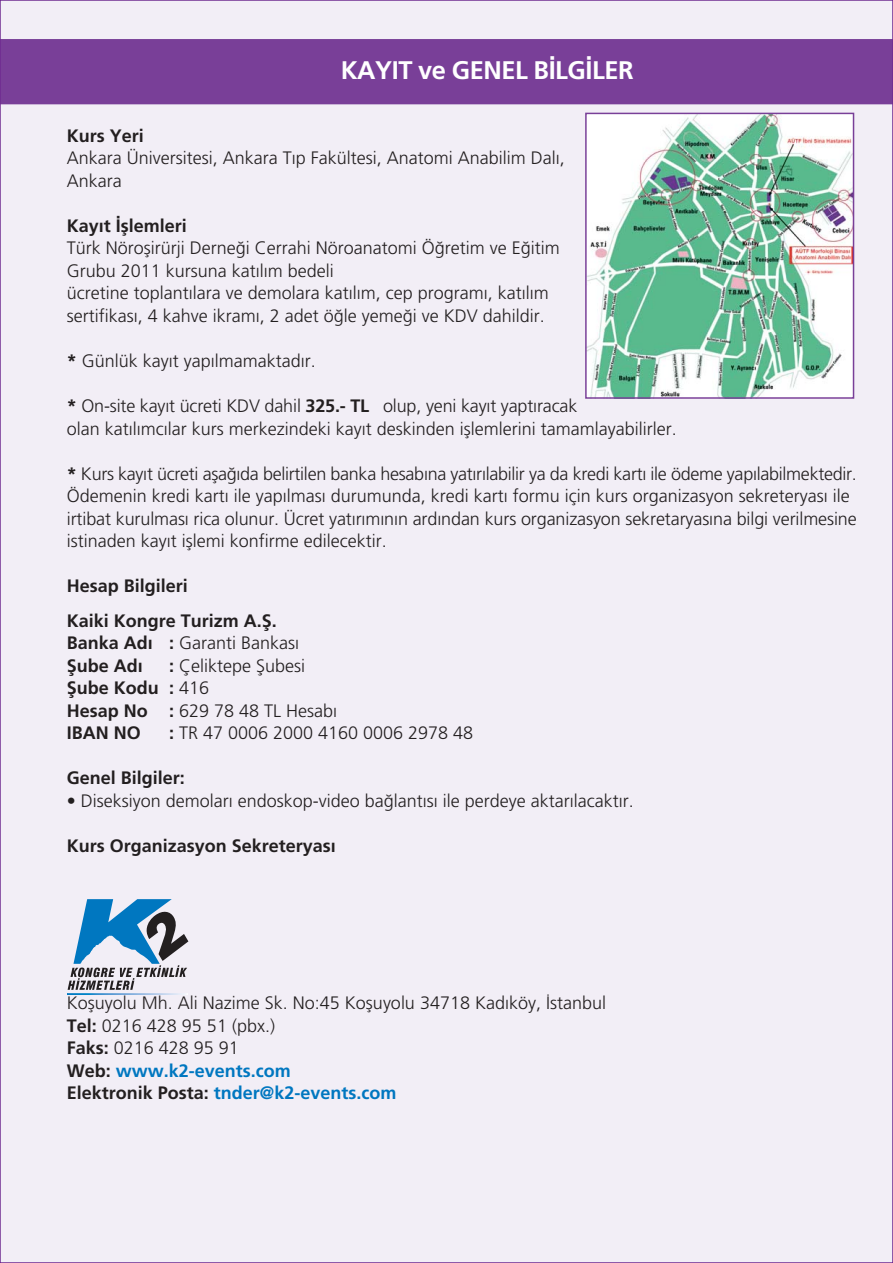
<style>
.page{position:relative;width:893px;height:1263px;background:#f2eef6}
.page>*{position:absolute;margin:0;border:0;box-sizing:border-box;transform-origin:0 0}
.t1{font:25.5px "Frutiger T Bold";letter-spacing:-.02em;color:#fff}
.t2{font:18px/22.5px "Frutiger T Light";color:#231f20}
.t3{font:18px/34.5px "Frutiger T Bold";color:#231f20}
.t4{font:18px/22.5px "Frutiger T Bold";color:#0077c0}
.s1{font-family:"Frutiger T Bold"}
.s2{font-family:"Frutiger T Light"}
.s3{color:#231f20}
</style>
<div class="page">
<div style="left:3px;top:39px;width:887px;height:65px;background:#793f98"></div>
<svg style="left:67px;top:899px;width:121px;height:96px"></svg>
<img style="left:588px;top:116px;width:263px;height:280px">
<div style="left:585px;top:113px;width:269px;height:286px;border:2px solid #793f98"></div>
<h1 class="t1" style="left:341px;top:59px;width:294px">KAYIT ve GENEL B‹LG‹LER</h1>
<p class="t3" style="left:67px;top:120px;width:79px">Kurs Yeri</p>
<p class="t2" style="left:67px;top:148px;width:500px">Ankara Üniversitesi, Ankara T›p Fakültesi, Anatomi Anabilim Dal›,<br>Ankara</p>
<p class="t3" style="left:67px;top:210px;width:122px">Kay›t ‹fllemleri</p>
<p class="t2" style="left:67px;top:238px;width:495px">Türk Nöroflirürji Derne¤i Cerrahi Nöroanatomi Ö¤retim ve E¤itim Grubu 2011 kursuna kat›l›m bedeli<br>ücretine toplant›lara ve demolara kat›l›m, cep program›, kat›l›m sertifikas›, 4 kahve ikram›, 2 adet ö¤le yeme¤i ve KDV dahildir.</p>
<p class="t2" style="left:67px;top:351px;width:250px"><span class="s1">*</span> Günlük kay›t yap›lmamaktad›r.</p>
<p class="t2" style="left:67px;top:396px;width:611px"><span class="s1">*</span> On-site kay›t ücreti KDV dahil <span class="s1">325.- TL</span> olup, yeni kay›t yapt›racak<br>olan kat›l›mc›lar kurs merkezindeki kay›t deskinden ifllemlerini tamamlayabilirler.</p>
<p class="t2" style="left:67px;top:463px;width:791px"><span class="s1">*</span> Kurs kay›t ücreti afla¤›da belirtilen banka hesab›na yat›r›labilir ya da kredi kart› ile ödeme yap›labilmektedir.<br>Ödemenin kredi kart› ile yap›lmas› durumunda, kredi kart› formu için kurs organizasyon sekreteryas› ile irtibat kurulmas› rica olunur. Ücret yat›r›m›n›n ard›ndan kurs organizasyon sekretaryas›na bilgi verilmesine istinaden kay›t ifllemi konfirme edilecektir.</p>
<p class="t3" style="left:67px;top:570px;width:212px">Hesap Bilgileri<br>Kaiki Kongre Turizm A.fi.</p>
<p class="t2" style="left:67px;top:633px;width:234px"><span class="s1">Banka Ad› :</span> Garanti Bankas›</p>
<p class="t3" style="left:67px;top:649px;width:78px">fiube Ad›</p>
<p class="t2" style="left:169px;top:655px;width:138px"><span class="s1">:</span> Çeliktepe fiubesi</p>
<p class="t3" style="left:67px;top:672px;width:144px">fiube Kodu : <span class="s2">416</span></p>
<p class="t2" style="left:67px;top:700px;width:272px"><span class="s1">Hesap No :</span> 629 78 48 TL Hesab›</p>
<p class="t3" style="left:67px;top:717px;width:75px">IBAN NO</p>
<p class="t2" style="left:169px;top:723px;width:306px"><span class="s1">:</span> TR 47 0006 2000 4160 0006 2978 48</p>
<p class="t3" style="left:67px;top:762px;width:120px">Genel Bilgiler:</p>
<p class="t2" style="left:67px;top:790px;width:569px">• Diseksiyon demolar› endoskop-video ba¤lant›s› ile perdeye aktar›lacakt›r.</p>
<p class="t3" style="left:67px;top:829px;width:271px">Kurs Organizasyon Sekreteryas›</p>
<p class="t2" style="left:67px;top:993px;width:541px">Kofluyolu Mh. Ali Nazime Sk. No:45 Kofluyolu 34718 Kad›köy, ‹stanbul<br><span class="s1">Tel:</span> 0216 428 95 51 (pbx.)<br><span class="s1">Faks:</span> 0216 428 95 91</p>
<p class="t4" style="left:67px;top:1060px;width:331px"><span class="s3">Web:</span> www.k2-events.com<br><span class="s3">Elektronik Posta:</span> tnder@k2-events.com</p>
</div>
